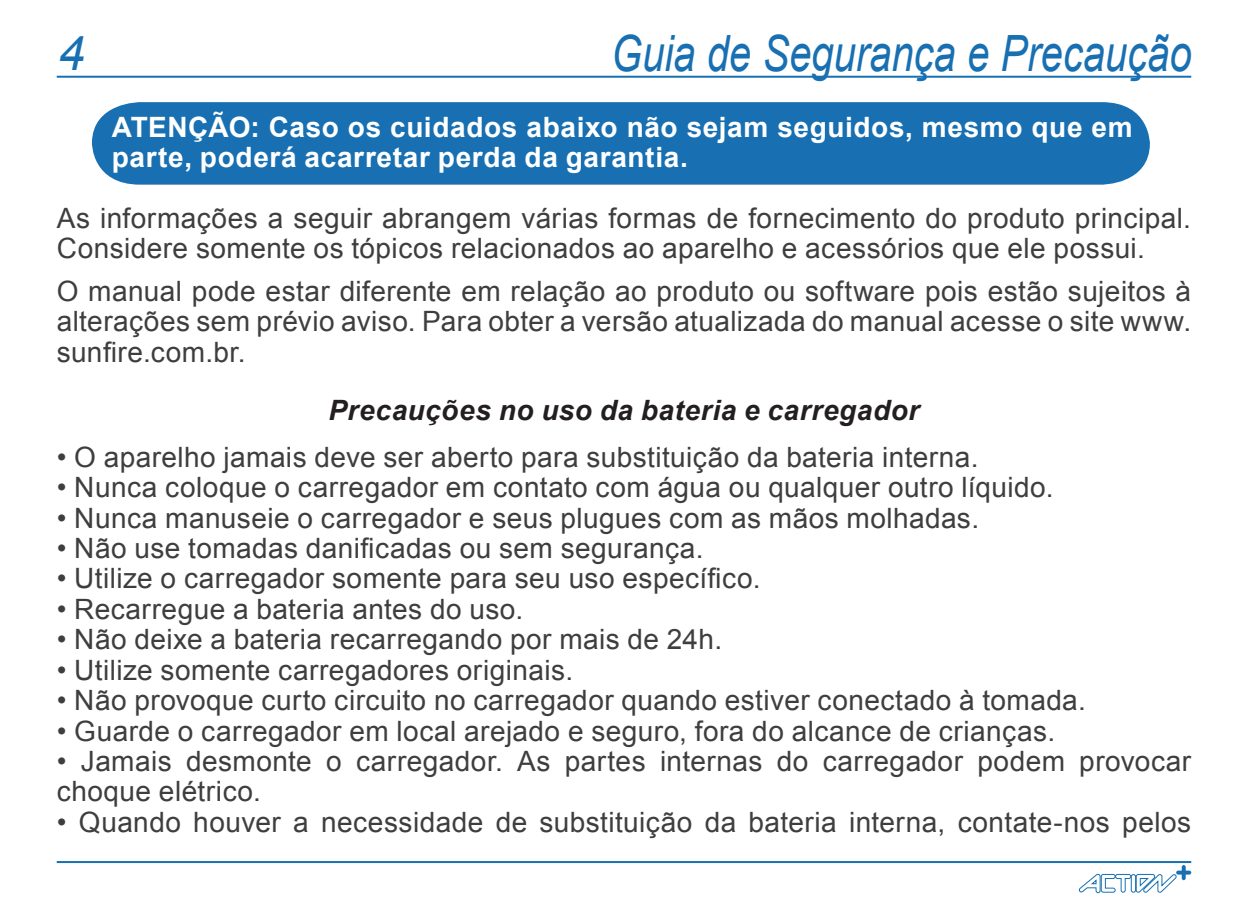
<style>
.page{position:relative;width:1248px;height:908px;background:#fff}
.page>*{position:absolute;margin:0;border:0;box-sizing:border-box;transform-origin:0 0}
.t1{font:italic 50px "Arial";color:#1870b2;scale:.8 1}
.t2{font:italic 48px "Arial";color:#1870b2}
.t3{font:28px/30.4px "Arial";letter-spacing:.015em;color:#3e3e3f}
.t4{font:700 28px/30px "Arial";letter-spacing:.02em;color:#fff}
.t5{font:italic 700 28px "Arial";letter-spacing:.02em;color:#231f20}
</style>
<div class="page">
<hr style="left:57px;top:76px;width:1134px;height:2px;background:#1870b2">
<hr style="left:57px;top:860px;width:1134px;height:2px;background:#1870b2">
<svg style="left:1078px;top:865px;width:113px;height:27px"></svg>
<div style="left:92px;top:102px;width:1057px;height:82px;background:#1870b2"></div>
<h2 class="t2" style="left:58px;top:22px;width:28px">4</h2>
<h1 class="t1" style="left:611px;top:21px;width:727px">Guia de Segurança e Precaução</h1>
<p class="t4" style="left:112px;top:113px;width:1022px">ATENÇÃO: Caso os cuidados abaixo não sejam seguidos, mesmo que em parte, poderá acarretar perda da garantia.</p>
<p class="t3" style="left:57px;top:203px;width:1135px">As informações a seguir abrangem várias formas de fornecimento do produto principal.<br>Considere somente os tópicos relacionados ao aparelho e acessórios que ele possui.</p>
<p class="t3" style="left:57px;top:276px;width:1135px;text-align:justify">O manual pode estar diferente em relação ao produto ou software pois estão sujeitos à alterações sem prévio aviso. Para obter a versão atualizada do manual acesse o site www. sunfire.com.br.</p>
<p class="t5" style="left:328px;top:391px;width:592px">Precauções no uso da bateria e carregador</p>
<p class="t3" style="left:57px;top:441px;width:923px">• O aparelho jamais deve ser aberto para substituição da bateria interna.</p>
<p class="t3" style="left:57px;top:472px;width:998px">• Nunca coloque o carregador em contato com água ou qualquer outro líquido.</p>
<p class="t3" style="left:57px;top:502px;width:923px">• Nunca manuseie o carregador e seus plugues com as mãos molhadas.</p>
<p class="t3" style="left:57px;top:533px;width:648px">• Não use tomadas danificadas ou sem segurança.</p>
<p class="t3" style="left:57px;top:563px;width:705px">• Utilize o carregador somente para seu uso específico.</p>
<p class="t3" style="left:57px;top:593px;width:468px">• Recarregue a bateria antes do uso.</p>
<p class="t3" style="left:57px;top:624px;width:667px">• Não deixe a bateria recarregando por mais de 24h.</p>
<p class="t3" style="left:57px;top:654px;width:518px">• Utilize somente carregadores originais.</p>
<p class="t3" style="left:57px;top:685px;width:1030px">• Não provoque curto circuito no carregador quando estiver conectado à tomada.</p>
<p class="t3" style="left:57px;top:715px;width:999px">• Guarde o carregador em local arejado e seguro, fora do alcance de crianças.</p>
<p class="t3" style="left:57px;top:746px;width:1135px">• Jamais desmonte o carregador. As partes internas do carregador podem provocar choque elétrico.</p>
<p class="t3" style="left:57px;top:806px;width:1135px">• Quando houver a necessidade de substituição da bateria interna, contate-nos pelos</p>
</div>
